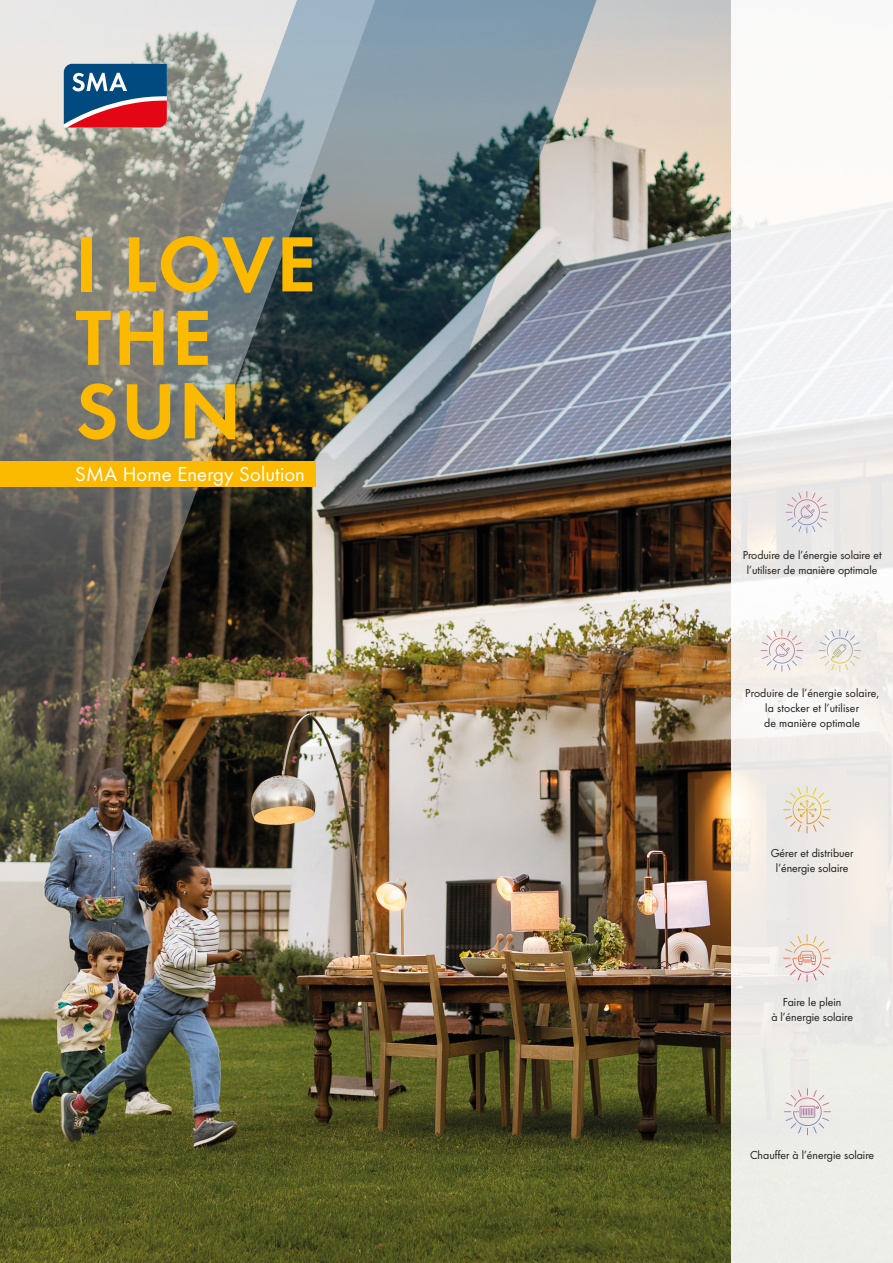
<style>
.page{position:relative;width:893px;height:1263px;background:#fff}
.page>*{position:absolute;margin:0;border:0;box-sizing:border-box;transform-origin:0 0}
.t1{font:600 81px/73.5px "SMA Futura";letter-spacing:.025em;color:#fbba00}
.t2{font:21px "SMA Futura";letter-spacing:.01em;color:#fff}
.t3{font:12px/15px "SMA Futura";color:#1d1d1b;text-align:center}
</style>
<div class="page">
<img style="left:0;top:0;width:731px;height:1263px">
<div style="left:731px;top:0;width:162px;height:1263px;background:linear-gradient(to right,#f3f1ef,#f1efed)"></div>
<img style="left:0;top:0;width:380px;height:972px">
<svg style="left:64px;top:64px;width:37px;height:64px"></svg>
<img style="left:101px;top:0;width:500px;height:538px">
<svg style="left:762px;top:629px;width:40px;height:34px"></svg>
<svg style="left:819px;top:629px;width:42px;height:34px"></svg>
<div style="left:0;top:462px;width:315px;height:25px;background:#fbba00"></div>
<svg style="left:787px;top:491px;width:40px;height:34px"></svg>
<svg style="left:785px;top:934px;width:44px;height:39px"></svg>
<svg style="left:786px;top:1088px;width:43px;height:38px"></svg>
<svg style="left:785px;top:786px;width:44px;height:38px"></svg>
<h1 class="t1" style="left:75px;top:223px;width:242px">I LOVE<br>THE<br>SUN</h1>
<h2 class="t2" style="left:75px;top:460px;width:231px">SMA Home Energy Solution</h2>
<p class="t3" style="left:743px;top:547px;width:141px">Produire de l’énergie solaire et l’utiliser de manière optimale</p>
<p class="t3" style="left:745px;top:685px;width:135px">Produire de l’énergie solaire, la stocker et l’utiliser<br>de manière optimale</p>
<p class="t3" style="left:771px;top:845px;width:84px">Gérer et distribuer l’énergie solaire</p>
<p class="t3" style="left:771px;top:993px;width:83px">Faire le plein<br>à l’énergie solaire</p>
<p class="t3" style="left:750px;top:1147px;width:126px">Chauffer à l’énergie solaire</p>
</div>
